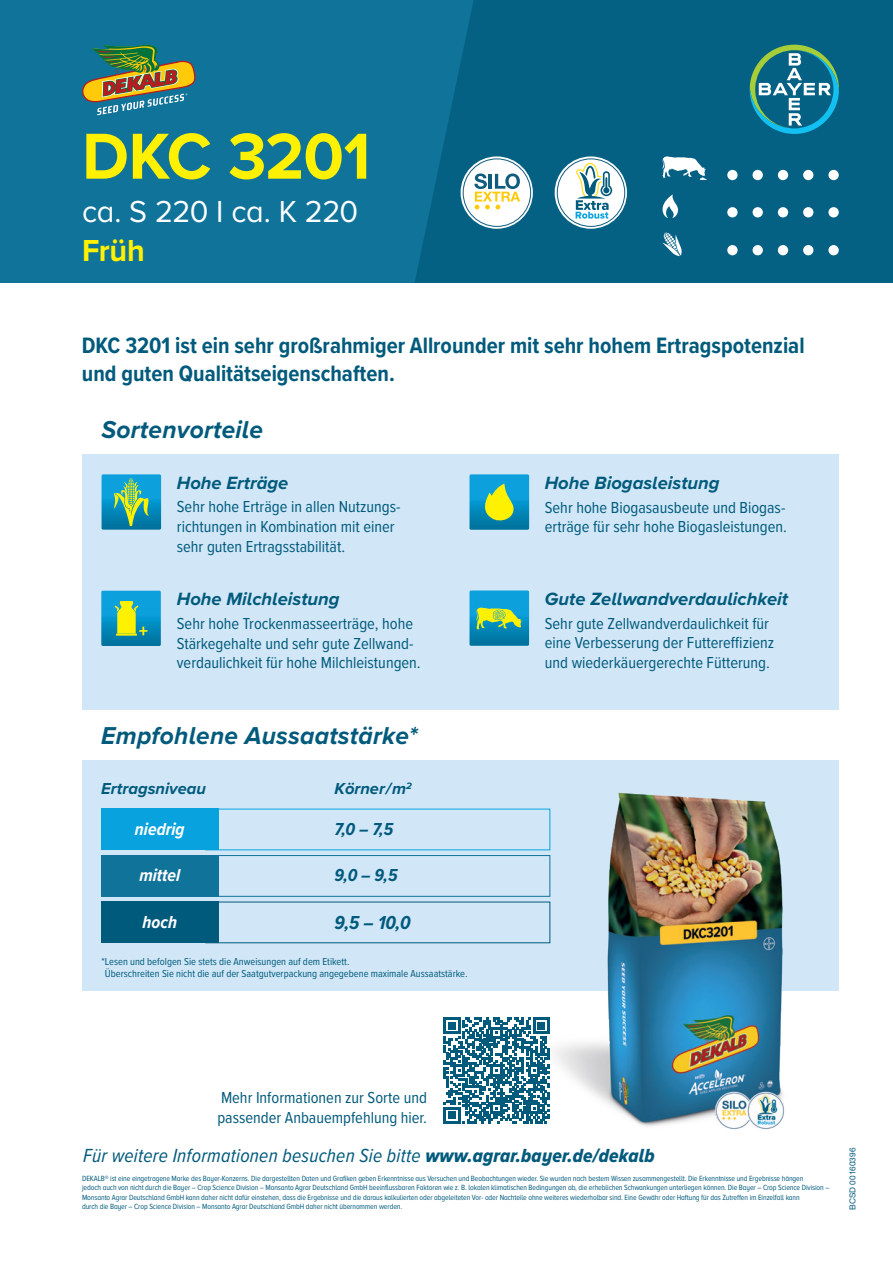
<style>
.page{position:relative;width:893px;height:1263px;background:#fff}
.page>*{position:absolute;margin:0;border:0;box-sizing:border-box;transform-origin:0 0}
.t1{font:700 67.35px "Proxima Nova A";letter-spacing:-.015em;color:#fff101}
.t2{font:31.5px "Proxima Nova A";letter-spacing:-.02em;color:#fff}
.t3{font:700 31.5px "Proxima Nova A";color:#fff101}
.t4{font:italic 700 25.35px "Proxima Nova A";letter-spacing:.01em;color:#005a7c}
.t5{font:700 23.1px/27.8px "Proxima Nova Cond";color:#005a7c}
.t6{font:italic 19.65px "Proxima Nova A Cond";letter-spacing:.01em;color:#005a7c}
.t7{font:italic 700 19.5px "Proxima Nova Cond";color:#005a7c}
.t8{font:italic 700 18.45px "Proxima Nova A";color:#005a7c}
.t9{font:italic 700 18px "Proxima Nova Cond";color:#fff}
.t10{font:italic 700 18px "Proxima Nova Cond";color:#005a7c}
.t11{font:16.5px/19.8px "Proxima Nova Cond";color:#005a7c}
.t12{font:italic 700 16.5px "Proxima Nova A";color:#005a7c}
.t13{font:10.5px/12.6px "Proxima Nova Cond";color:#005a7c}
.t14{font:8.25px "Helvetica Neue LT Std";color:#00597d}
.t15{font:7.8px/9.3px "Proxima Nova A Cond";letter-spacing:-.01em;color:#005a7c}
.s1{font-family:"Proxima Nova A Cond Extrabld It";font-style:normal}
</style>
<div class="page">
<div style="left:0;top:0;width:893px;height:283px;background:#107399"></div>
<svg style="left:415px;top:0;width:478px;height:283px;background:#056285"></svg>
<svg style="left:662px;top:194px;width:16px;height:24px"></svg>
<svg style="left:662px;top:156px;width:45px;height:24px"></svg>
<svg style="left:662px;top:232px;width:20px;height:24px"></svg>
<div style="left:727px;top:170px;width:11px;height:10px;background:#fff;border-radius:50%"></div>
<div style="left:753px;top:170px;width:10px;height:10px;background:#fff;border-radius:50%"></div>
<div style="left:778px;top:170px;width:10px;height:10px;background:#fff;border-radius:50%"></div>
<div style="left:803px;top:170px;width:10px;height:10px;background:#fff;border-radius:50%"></div>
<div style="left:727px;top:207px;width:11px;height:10px;background:#fff;border-radius:50%"></div>
<div style="left:778px;top:207px;width:10px;height:10px;background:#fff;border-radius:50%"></div>
<div style="left:753px;top:207px;width:10px;height:10px;background:#fff;border-radius:50%"></div>
<div style="left:753px;top:245px;width:10px;height:10px;background:#fff;border-radius:50%"></div>
<div style="left:804px;top:208px;width:9px;height:9px;background:#fff;border-radius:50%"></div>
<div style="left:803px;top:207px;width:10px;height:10px;border:2px solid #fff;border-radius:50%"></div>
<div style="left:727px;top:245px;width:11px;height:10px;background:#fff;border-radius:50%"></div>
<div style="left:829px;top:246px;width:9px;height:9px;background:#fff;border-radius:50%"></div>
<div style="left:828px;top:245px;width:11px;height:10px;border:2px solid #fff;border-radius:50%"></div>
<div style="left:829px;top:171px;width:9px;height:8px;background:#fff;border-radius:50%"></div>
<div style="left:828px;top:170px;width:11px;height:10px;border:2px solid #fff;border-radius:50%"></div>
<div style="left:829px;top:208px;width:9px;height:9px;background:#fff;border-radius:50%"></div>
<div style="left:828px;top:207px;width:11px;height:10px;border:2px solid #fff;border-radius:50%"></div>
<div style="left:804px;top:246px;width:9px;height:9px;background:#fff;border-radius:50%"></div>
<div style="left:803px;top:245px;width:10px;height:10px;border:2px solid #fff;border-radius:50%"></div>
<div style="left:779px;top:246px;width:8px;height:9px;background:#fff;border-radius:50%"></div>
<div style="left:778px;top:245px;width:10px;height:10px;border:2px solid #fff;border-radius:50%"></div>
<svg style="left:82px;top:45px;width:113px;height:70px"></svg>
<svg style="left:750px;top:45px;width:89px;height:89px;background:#2f8494"></svg>
<div style="left:82px;top:761px;width:757px;height:230px;background:#d1e7f7"></div>
<div style="left:101px;top:809px;width:117px;height:41px;background:#08a2de"></div>
<div style="left:101px;top:855px;width:117px;height:42px;background:#107399"></div>
<div style="left:101px;top:902px;width:117px;height:41px;background:#005a7c"></div>
<div style="left:205px;top:855px;width:345px;height:42px;border:1px solid #107399"></div>
<img style="left:517px;top:792px;width:267px;height:338px">
<div style="left:82px;top:455px;width:757px;height:255px;background:#d1e7f7"></div>
<svg style="left:102px;top:474px;width:59px;height:56px;background:#2e9fa7"></svg>
<svg style="left:469px;top:474px;width:60px;height:56px;background:#3ea69e"></svg>
<svg style="left:101px;top:591px;width:60px;height:55px;background:#36a3a1"></svg>
<svg style="left:555px;top:156px;width:72px;height:73px"></svg>
<div style="left:557px;top:159px;width:68px;height:67px;background:#fff;border-radius:50%"></div>
<div style="left:557px;top:158px;width:68px;height:69px;border:1px solid #105c7f;border-radius:50%"></div>
<svg style="left:576px;top:163px;width:36px;height:56px"></svg>
<svg style="left:461px;top:156px;width:72px;height:73px;background:#eaf1f3"></svg>
<div style="left:463px;top:158px;width:68px;height:69px;border:1px solid #105c7f;border-radius:50%"></div>
<svg style="left:474px;top:173px;width:46px;height:36px;background:#cbd3bb"></svg>
<svg style="left:444px;top:1018px;width:105px;height:105px"></svg>
<svg style="left:469px;top:590px;width:60px;height:56px;background:#32a0a6"></svg>
<h1 class="t1" style="left:82px;top:106px;width:290px">DKC 3201</h1>
<h2 class="t2" style="left:82px;top:188px;width:278px">ca. S 220 I ca. K 220</h2>
<h2 class="t3" style="left:82px;top:227px;width:64px">Früh</h2>
<h3 class="t5" style="left:82px;top:331px;width:724px">DKC 3201 ist ein sehr großrahmiger Allrounder mit sehr hohem Ertragspotenzial und guten Qualitätseigenschaften.</h3>
<h3 class="t4" style="left:102px;top:411px;width:163px">Sortenvorteile</h3>
<h3 class="t8" style="left:177px;top:469px;width:113px">Hohe Erträge</h3>
<h3 class="t11" style="left:177px;top:496px;width:225px">Sehr hohe Erträge in allen Nutzungs&shy;richtungen in Kombination mit einer sehr guten Ertragsstabilität.</h3>
<h3 class="t8" style="left:177px;top:585px;width:164px">Hohe Milchleistung</h3>
<h3 class="t11" style="left:177px;top:613px;width:245px">Sehr hohe Trockenmasseerträge, hohe<br>Stärkegehalte und sehr gute Zellwand&shy;verdaulichkeit für hohe Milchleistungen.</h3>
<h3 class="t4" style="left:101px;top:717px;width:318px">Empfohlene Aussaatstärke*</h3>
<h3 class="t12" style="left:101px;top:776px;width:106px">Ertragsniveau</h3>
<h3 class="t12" style="left:334px;top:776px;width:79px">Körner / m<sup>2</sup></h3>
<h3 class="t10" style="left:334px;top:816px;width:60px">7,0 – 7,5</h3>
<h3 class="t10" style="left:334px;top:862px;width:65px">9,0 – 9,5</h3>
<h3 class="t7" style="left:334px;top:908px;width:77px">9,5 – 10,0</h3>
<h3 class="t9" style="left:135px;top:816px;width:51px">niedrig</h3>
<h3 class="t9" style="left:139px;top:862px;width:42px">mittel</h3>
<h3 class="t9" style="left:143px;top:909px;width:36px">hoch</h3>
<h3 class="t13" style="left:105px;top:954px;width:364px;text-indent:-3px">*Lesen und befolgen Sie stets die Anweisungen auf dem Etikett.<br>Überschreiten Sie nicht die auf der Saatgutverpackung angegebene maximale Aussaatstärke.</h3>
<h3 class="t8" style="left:545px;top:469px;width:176px">Hohe Biogasleistung</h3>
<h3 class="t11" style="left:545px;top:496px;width:244px">Sehr hohe Biogasausbeute und Biogas&shy;erträge für sehr hohe Biogasleistungen.</h3>
<h3 class="t8" style="left:545px;top:585px;width:245px">Gute Zellwandverdaulichkeit</h3>
<h3 class="t11" style="left:545px;top:612px;width:231px">Sehr gute Zellwandverdaulichkeit für eine Verbesserung der Futtereffizienz und wiederkäuergerechte Fütterung.</h3>
<h3 class="t11" style="left:217px;top:1087px;width:211px">Mehr Informationen zur Sorte und passender Anbauempfehlung hier.</h3>
<h3 class="t6" style="left:83px;top:1141px;width:573px">Für weitere Informationen besuchen Sie bitte <span class="s1">www.agrar.bayer.de/dekalb</span></h3>
<p class="t15" style="left:82px;top:1173px;width:749px">DEKALB® ist eine eingetragene Marke des Bayer-Konzerns. Die dargestellten Daten und Grafiken geben Erkenntnisse aus Versuchen und Beobachtungen wieder. Sie wurden nach bestem Wissen zusammengestellt. Die Erkenntnisse und Ergebnisse hängen<br>jedoch auch von nicht durch die Bayer – Crop Science Division – Monsanto Agrar Deutschland GmbH beeinflussbaren Faktoren wie z. B. lokalen klimatischen Bedingungen ab, die erheblichen Schwankungen unterliegen können. Die Bayer – Crop Science Division – Monsanto Agrar Deutschland GmbH kann daher nicht dafür einstehen, dass die Ergebnisse und die daraus kalkulierten oder abgeleiteten Vor- oder Nachteile ohne weiteres wiederholbar sind. Eine Gewähr oder Haftung für das Zutreffen im Einzelfall kann<br>durch die Bayer – Crop Science Division – Monsanto Agrar Deutschland GmbH daher nicht übernommen werden.</p>
<p class="t14" style="left:848px;top:1209px;width:63px;rotate:-90deg">BCSD 00160396</p>
</div>
